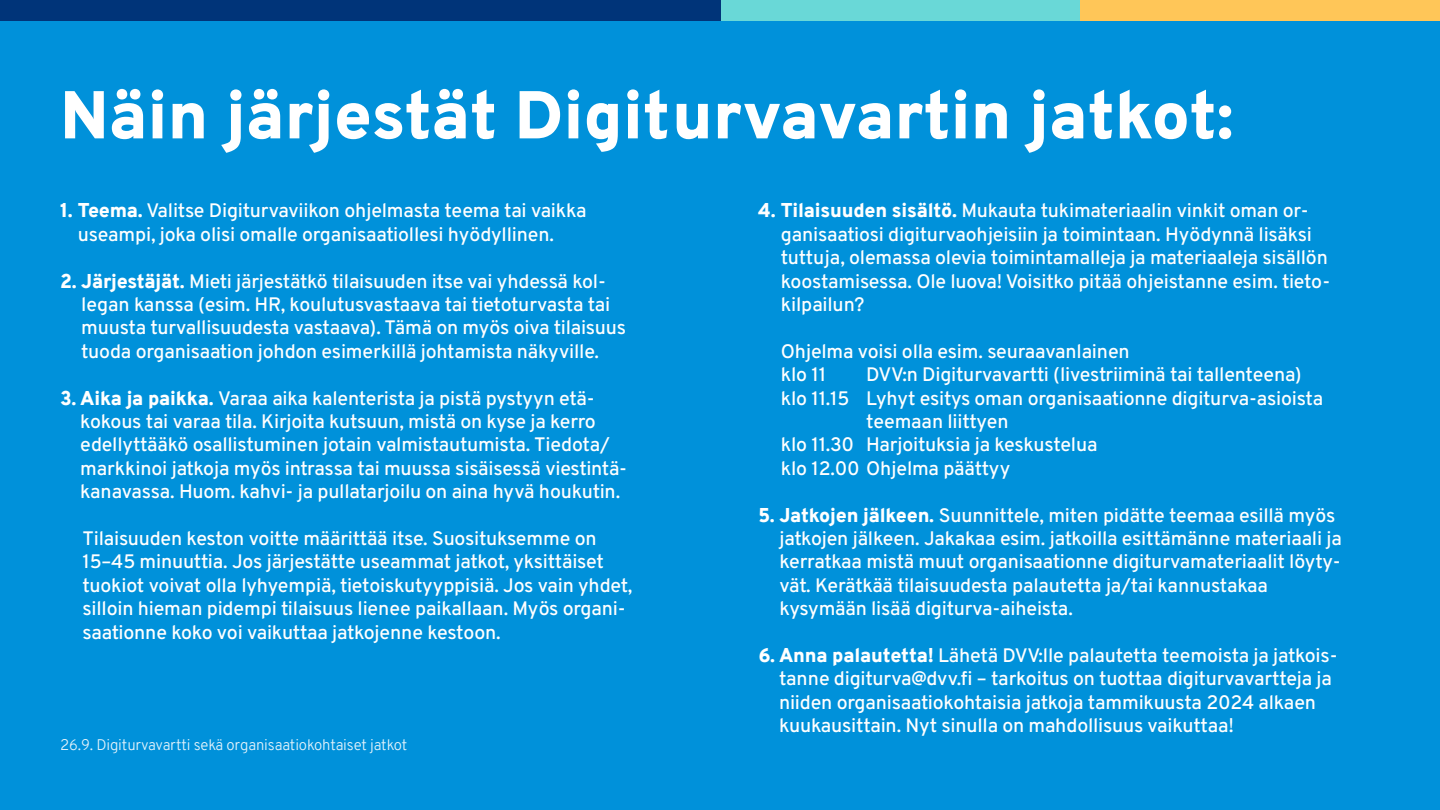
<style>
.page{position:relative;width:1440px;height:810px;background:#fff}
.page>*{position:absolute;margin:0;border:0;box-sizing:border-box;transform-origin:0 0}
.t1{font:900 67.5px "Overpass";color:#fff}
.t2{font:500 19.5px/23.4px "Overpass";letter-spacing:-.01em;color:#fff}
.t3{font:300 15px "Overpass";letter-spacing:-.01em;color:#fff}
.s1{font-weight:900}
</style>
<div class="page">
<div style="left:0;top:0;width:721px;height:22px;background:#003479"></div>
<div style="left:1080px;top:0;width:360px;height:22px;background:#ffc658"></div>
<div style="left:721px;top:0;width:359px;height:22px;background:#69d8d7"></div>
<div style="left:0;top:22px;width:1440px;height:788px;background:#0091da"></div>
<h1 class="t1" style="left:60px;top:67px;width:1175px">Näin järjestät Digiturvavartin jatkot:</h1>
<p class="t2" style="left:78px;top:198px;width:510px;text-indent:-18px"><span class="s1">1. Teema.</span> Valitse Digiturvaviikon ohjelmasta teema tai vaikka useampi, joka olisi omalle organisaatiollesi hyödyllinen.</p>
<p class="t2" style="left:81px;top:268px;width:546px;text-indent:-21px"><span class="s1">2. Järjestäjät.</span> Mieti järjestätkö tilaisuuden itse vai yhdessä kol&shy;legan kanssa (esim. HR, koulutusvastaava tai tietoturvasta tai muusta turvallisuudesta vastaava). Tämä on myös oiva tilaisuus tuoda organisaation johdon esimerkillä johtamista näkyville.</p>
<p class="t2" style="left:80px;top:385px;width:548px;text-indent:-20px"><span class="s1">3. Aika ja paikka.</span> Varaa aika kalenterista ja pistä pystyyn etä&shy;kokous tai varaa tila. Kirjoita kutsuun, mistä on kyse ja kerro edellyttääkö osallistuminen jotain valmistautumista. Tiedota/ markkinoi jatkoja myös intrassa tai muussa sisäisessä viestintä&shy;kanavassa. Huom. kahvi- ja pullatarjoilu on aina hyvä houkutin.</p>
<p class="t2" style="left:83px;top:526px;width:551px">Tilaisuuden keston voitte määrittää itse. Suosituksemme on 15–45 minuuttia. Jos järjestätte useammat jatkot, yksittäiset tuokiot voivat olla lyhyempiä, tietoiskutyyppisiä. Jos vain yhdet, silloin hieman pidempi tilaisuus lienee paikallaan. Myös organi&shy;saationne koko voi vaikuttaa jatkojenne kestoon.</p>
<p class="t3" style="left:60px;top:734px;width:349px">26.9. Digiturvavartti sekä organisaatiokohtaiset jatkot</p>
<p class="t2" style="left:781px;top:198px;width:551px;text-indent:-23px"><span class="s1">4. Tilaisuuden sisältö.</span> Mukauta tukimateriaalin vinkit oman or&shy;ganisaatiosi digiturvaohjeisiin ja toimintaan. Hyödynnä lisäksi tuttuja, olemassa olevia toimintamalleja ja materiaaleja sisällön koostamisessa. Ole luova! Voisitko pitää ohjeistanne esim. tieto&shy;kilpailun?</p>
<p class="t2" style="left:781px;top:339px;width:351px">Ohjelma voisi olla esim. seuraavanlainen klo 11</p>
<p class="t2" style="left:866px;top:362px;width:437px">DVV:n Digiturvavartti (livestriiminä tai tallenteena)</p>
<p class="t2" style="left:781px;top:385px;width:544px">klo 11.15 Lyhyt esitys oman organisaationne digiturva-asioista</p>
<p class="t2" style="left:866px;top:409px;width:144px">teemaan liittyen</p>
<p class="t2" style="left:781px;top:432px;width:318px">klo 11.30 Harjoituksia ja keskustelua</p>
<p class="t2" style="left:781px;top:456px;width:231px">klo 12.00 Ohjelma päättyy</p>
<p class="t2" style="left:779px;top:502px;width:564px;text-indent:-21px"><span class="s1">5. Jatkojen jälkeen.</span> Suunnittele, miten pidätte teemaa esillä myös jatkojen jälkeen. Jakakaa esim. jatkoilla esittämänne materiaali ja kerratkaa mistä muut organisaationne digiturvamateriaalit löyty&shy;vät. Kerätkää tilaisuudesta palautetta ja/tai kannustakaa kysymään lisää digiturva-aiheista.</p>
<p class="t2" style="left:779px;top:643px;width:560px;text-indent:-21px"><span class="s1">6. Anna palautetta!</span> Lähetä DVV:lle palautetta teemoista ja jatkois&shy;tanne digiturva@dvv.fi – tarkoitus on tuottaa digiturvavartteja ja niiden organisaatiokohtaisia jatkoja tammikuusta 2024 alkaen kuukausittain. Nyt sinulla on mahdollisuus vaikuttaa!</p>
</div>
